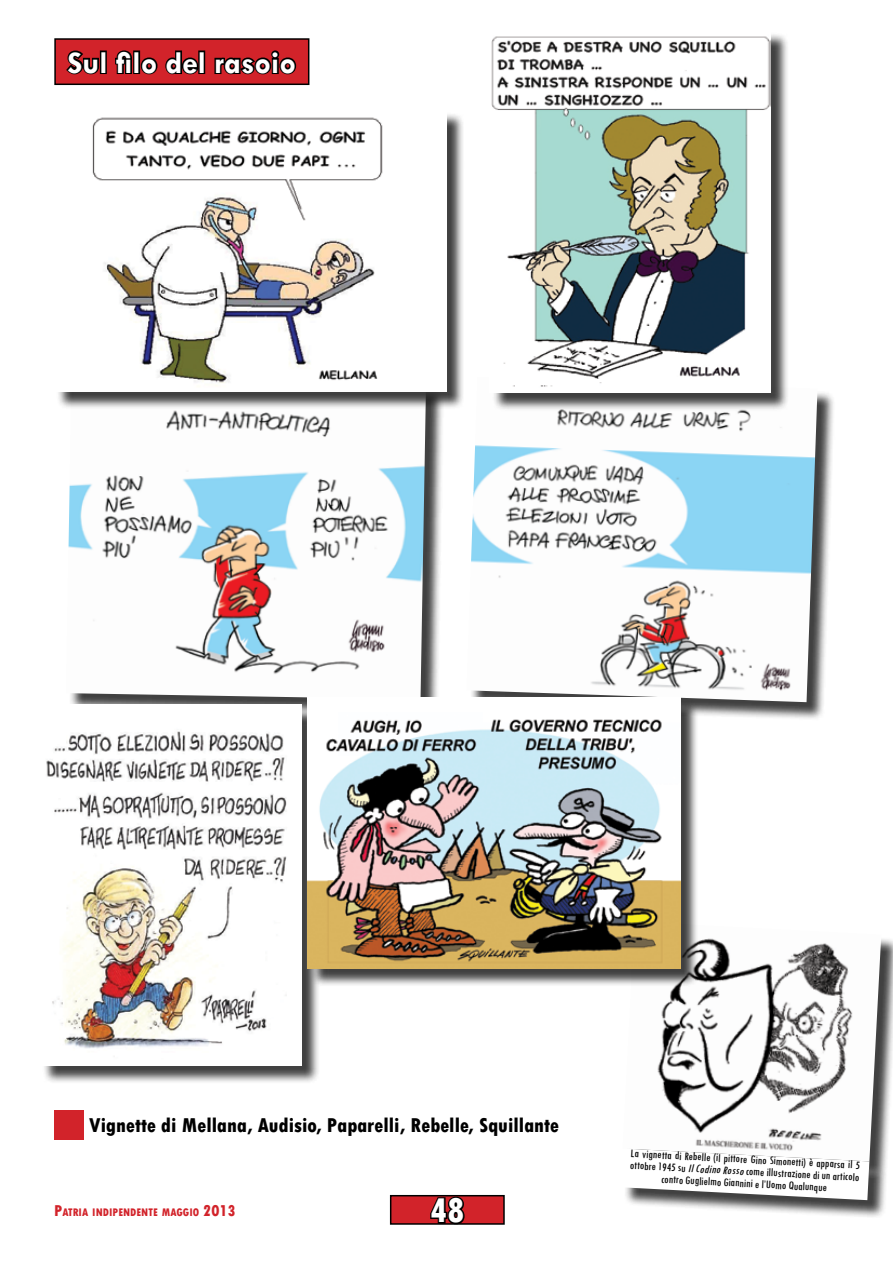
<style>
.page{position:relative;width:893px;height:1263px;background:#fff}
.page>*{position:absolute;margin:0;border:0;box-sizing:border-box;transform-origin:0 0}
.t1{font:800 condensed 36px "Tw Cen";color:#fff}
.t2{font:700 31.5px "Tw Cen";color:#fff}
.t3{font:800 condensed 21px "Tw Cen";color:#000}
.t4{font:condensed 12px/12px "Tw Cen";color:#000;text-align:center}
.t5{font:800 condensed 11.55px "Tw Cen";color:#d2232a}
.s1{font-size:16.5px}
.s2{font-style:italic}
</style>
<div class="page">
<div style="left:391px;top:1196px;width:113px;height:28px;background:#d2232a"></div>
<svg style="left:428px;top:1194px;width:39px;height:28px"></svg>
<div style="left:390px;top:1195px;width:115px;height:30px;border:2px solid #000"></div>
<div style="left:69px;top:382px;width:376px;height:336px;background:#000;opacity:.75"></div>
<img style="left:68px;top:410px;width:358px;height:289px">
<div style="left:469px;top:379px;width:367px;height:341px;background:#000;opacity:.75"></div>
<img style="left:469px;top:379px;width:348px;height:323px">
<div style="left:54px;top:1110px;width:30px;height:30px;background:#d2232a"></div>
<div style="left:55px;top:39px;width:254px;height:45px;background:#d2232a"></div>
<svg style="left:66px;top:50px;width:34px;height:25px"></svg>
<div style="left:100px;top:50px;width:7px;height:24px;border:3px solid #000"></div>
<svg style="left:115px;top:50px;width:17px;height:24px"></svg>
<div style="left:133px;top:50px;width:7px;height:24px;border:3px solid #000"></div>
<svg style="left:139px;top:50px;width:59px;height:25px"></svg>
<div style="left:198px;top:50px;width:7px;height:24px;border:3px solid #000"></div>
<svg style="left:214px;top:50px;width:83px;height:25px"></svg>
<div style="left:54px;top:38px;width:255px;height:47px;border:2px solid #000"></div>
<div style="left:56px;top:112px;width:409px;height:298px;background:#000;opacity:.75"></div>
<img style="left:56px;top:112px;width:390px;height:279px">
<div style="left:492px;top:32px;width:298px;height:379px;background:#000;opacity:.75"></div>
<img style="left:490px;top:32px;width:281px;height:360px">
<div style="left:625px;top:924px;width:268px;height:255px;background:#000;opacity:.75"></div>
<img style="left:625px;top:924px;width:256px;height:227px">
<div style="left:42px;top:707px;width:278px;height:377px;background:#000;opacity:.75"></div>
<img style="left:42px;top:705px;width:259px;height:360px">
<div style="left:310px;top:700px;width:389px;height:287px;background:#000;opacity:.75"></div>
<img style="left:308px;top:697px;width:372px;height:271px">
<div style="left:623px;top:1151px;width:264px;height:68px;background:#000;opacity:.75"></div>
<svg style="left:623px;top:1148px;width:246px;height:52px"></svg>
<p class="t2" style="left:68px;top:44px;width:230px">Sul filo del rasoio</p>
<p class="t3" style="left:89px;top:1113px;width:471px">Vignette di Mellana, Audisio, Paparelli, Rebelle, Squillante</p>
<p class="t5" style="left:54px;top:1205px;width:183px"><span class="s1">P</span>ATRIA INDIPENDENTE MAGGIO <span class="s1">2013</span></p>
<p class="t1" style="left:430px;top:1189px;width:36px">48</p>
<p class="t4" style="left:631px;top:1147px;width:231px;rotate:3deg">La vignetta di Rebelle (il pittore Gino Simonetti) è apparsa il 5 ottobre 1945 su <span class="s2">Il Codino Rosso</span> come illustrazione di un articolo contro Guglielmo Giannini e l’Uomo Qualunque</p>
</div>
